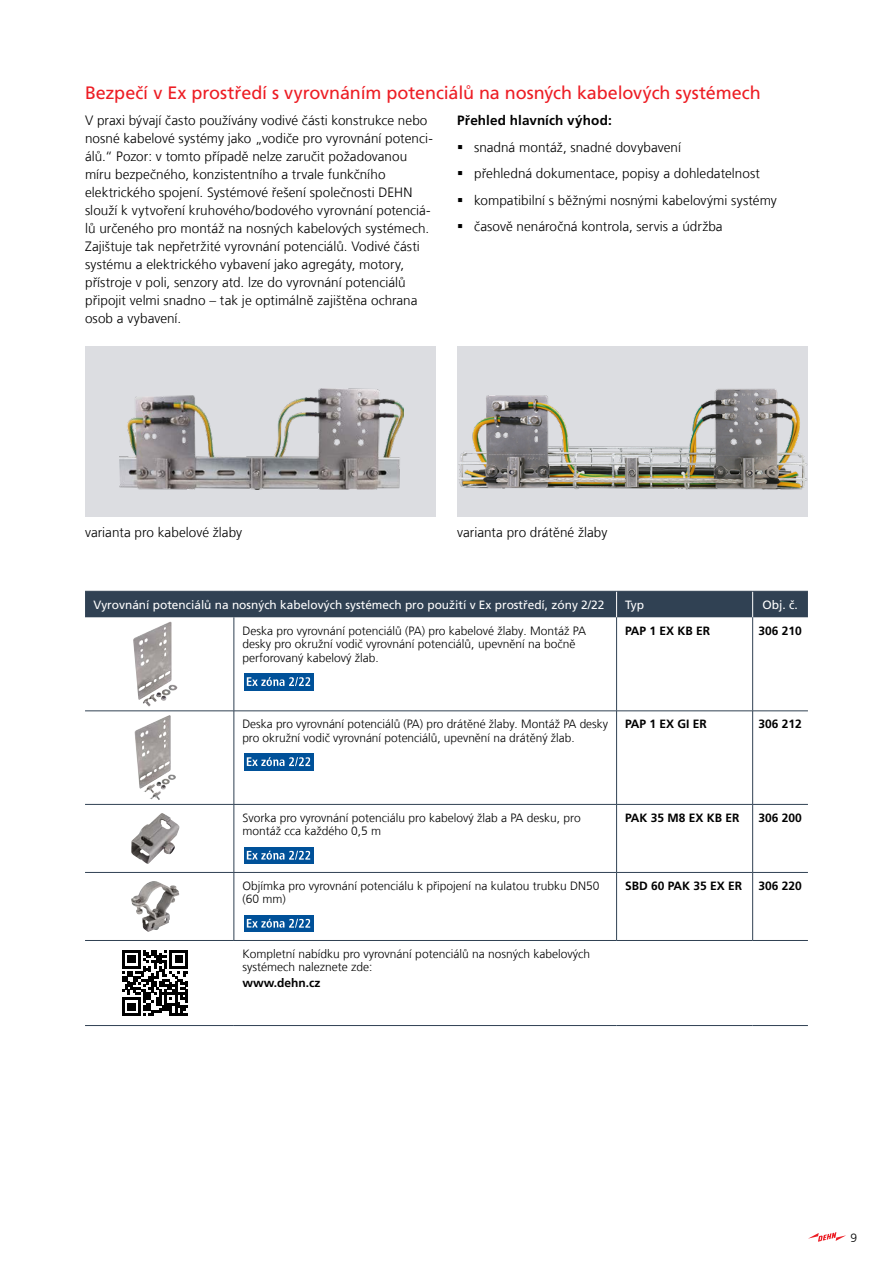
<style>
.page{position:relative;width:893px;height:1263px;background:#fff}
.page>*{position:absolute;margin:0;border:0;box-sizing:border-box;transform-origin:0 0}
.t1{font:18px "Frutiger LT Com";letter-spacing:-.01em;color:#ed1d24}
.t2{font:300 13.5px/18px "Frutiger LT Com";letter-spacing:.005em;color:#000}
.t3{font:700 13.5px "Frutiger LT Com";letter-spacing:.01em;color:#000}
.t4{font:300 12px/13.5px "Frutiger LT Com";color:#000}
.t5{font:12px "Frutiger LT Com";color:#fff}
.t6{font:700 12px "Frutiger LT Com";color:#000}
</style>
<div class="page">
<div style="left:85px;top:592px;width:723px;height:25px;background:#304153"></div>
<hr style="left:85px;top:591px;width:149px;height:1px;background:#304153">
<hr style="left:234px;top:591px;width:383px;height:1px;background:#304153">
<hr style="left:617px;top:591px;width:136px;height:1px;background:#304153">
<hr style="left:753px;top:591px;width:55px;height:1px;background:#304153">
<hr style="left:234px;top:617px;width:1px;height:94px;background:#304153">
<hr style="left:616px;top:617px;width:1px;height:94px;background:#304153">
<hr style="left:752px;top:617px;width:1px;height:94px;background:#304153">
<hr style="left:85px;top:711px;width:149px;height:1px;background:#304153">
<hr style="left:234px;top:711px;width:1px;height:93px;background:#304153">
<hr style="left:234px;top:804px;width:1px;height:68px;background:#304153">
<hr style="left:234px;top:873px;width:1px;height:67px;background:#304153">
<hr style="left:234px;top:711px;width:383px;height:1px;background:#304153">
<hr style="left:617px;top:711px;width:136px;height:1px;background:#304153">
<hr style="left:616px;top:711px;width:1px;height:93px;background:#304153">
<hr style="left:616px;top:804px;width:1px;height:68px;background:#304153">
<hr style="left:616px;top:873px;width:1px;height:67px;background:#304153">
<hr style="left:752px;top:711px;width:1px;height:93px;background:#304153">
<hr style="left:752px;top:804px;width:1px;height:68px;background:#304153">
<hr style="left:752px;top:873px;width:1px;height:67px;background:#304153">
<hr style="left:753px;top:711px;width:55px;height:1px;background:#304153">
<hr style="left:85px;top:804px;width:149px;height:1px;background:#304153">
<hr style="left:85px;top:872px;width:149px;height:1px;background:#304153">
<hr style="left:85px;top:940px;width:149px;height:1px;background:#304153">
<hr style="left:85px;top:1025px;width:149px;height:1px;background:#304153">
<hr style="left:234px;top:804px;width:383px;height:1px;background:#304153">
<hr style="left:617px;top:804px;width:136px;height:1px;background:#304153">
<hr style="left:234px;top:872px;width:383px;height:1px;background:#304153">
<hr style="left:617px;top:872px;width:136px;height:1px;background:#304153">
<hr style="left:234px;top:940px;width:383px;height:1px;background:#304153">
<hr style="left:617px;top:940px;width:136px;height:1px;background:#304153">
<hr style="left:234px;top:1025px;width:383px;height:1px;background:#304153">
<hr style="left:617px;top:1025px;width:136px;height:1px;background:#304153">
<hr style="left:753px;top:804px;width:55px;height:1px;background:#304153">
<hr style="left:753px;top:872px;width:55px;height:1px;background:#304153">
<hr style="left:753px;top:940px;width:55px;height:1px;background:#304153">
<hr style="left:753px;top:1025px;width:55px;height:1px;background:#304153">
<img style="left:133px;top:621px;width:39px;height:79px">
<div style="left:244px;top:674px;width:69px;height:16px;background:#005199"></div>
<svg style="left:246px;top:677px;width:65px;height:9px"></svg>
<img style="left:134px;top:715px;width:37px;height:74px">
<div style="left:244px;top:754px;width:69px;height:16px;background:#005199"></div>
<svg style="left:246px;top:757px;width:65px;height:9px"></svg>
<img style="left:131px;top:813px;width:49px;height:51px">
<div style="left:244px;top:847px;width:69px;height:17px;background:#005199"></div>
<svg style="left:246px;top:851px;width:65px;height:9px"></svg>
<img style="left:131px;top:881px;width:48px;height:51px">
<div style="left:244px;top:915px;width:69px;height:17px;background:#005199"></div>
<svg style="left:246px;top:919px;width:65px;height:9px"></svg>
<svg style="left:122px;top:950px;width:66px;height:66px"></svg>
<div style="left:85px;top:347px;width:351px;height:170px;background:#dcdde1"></div>
<img style="left:120px;top:389px;width:283px;height:100px">
<div style="left:457px;top:347px;width:351px;height:170px;background:#dcdde1"></div>
<img style="left:458px;top:389px;width:350px;height:101px">
<svg style="left:808px;top:1232px;width:38px;height:10px"></svg>
<h1 class="t1" style="left:85px;top:82px;width:677px">Bezpečí v Ex prostředí s vyrovnáním potenciálů na nosných kabelových systémech</h1>
<p class="t2" style="left:85px;top:111px;width:349px">V praxi bývají často používány vodivé části konstrukce nebo nosné kabelové systémy jako „vodiče pro vyrovnání potenci&shy;álů.“ Pozor: v tomto případě nelze zaručit požadovanou míru bezpečného, konzistentního a trvale funkčního elektrického spojení. Systémové řešení společnosti DEHN slouží k vytvoření kruhového/bodového vyrovnání potenciá&shy;lů určeného pro montáž na nosných kabelových systémech.<br>Zajištuje tak nepřetržité vyrovnání potenciálů. Vodivé části systému a elektrického vybavení jako agregáty, motory, přístroje v poli, senzory atd. lze do vyrovnání potenciálů připojit velmi snadno – tak je optimálně zajištěna ochrana osob a vybavení.</p>
<p class="t3" style="left:457px;top:112px;width:156px">Přehled hlavních výhod:</p>
<p class="t2" style="left:474px;top:134px;width:304px;line-height:26.5px">snadná montáž, snadné dovybavení<br>přehledná dokumentace, popisy a dohledatelnost kompatibilní s běžnými nosnými kabelovými systémy časově nenáročná kontrola, servis a údržba</p>
<p class="t2" style="left:85px;top:523px;width:159px">varianta pro kabelové žlaby</p>
<p class="t2" style="left:457px;top:523px;width:152px">varianta pro drátěné žlaby</p>
<p class="t5" style="left:94px;top:597px;width:512px">Vyrovnání potenciálů na nosných kabelových systémech pro použití v Ex prostředí, zóny 2/22</p>
<p class="t5" style="left:625px;top:597px;width:21px">Typ</p>
<p class="t5" style="left:763px;top:597px;width:37px">Obj. č.</p>
<p class="t4" style="left:242px;top:624px;width:345px">Deska pro vyrovnání potenciálů (PA) pro kabelové žlaby. Montáž PA desky pro okružní vodič vyrovnání potenciálů, upevnění na bočně perforovaný kabelový žlab.</p>
<p class="t6" style="left:625px;top:624px;width:87px">PAP 1 EX KB ER</p>
<p class="t6" style="left:759px;top:624px;width:45px">306 210</p>
<p class="t4" style="left:242px;top:717px;width:367px">Deska pro vyrovnání potenciálů (PA) pro drátěné žlaby. Montáž PA desky pro okružní vodič vyrovnání potenciálů, upevnění na drátěný žlab.</p>
<p class="t6" style="left:625px;top:717px;width:83px">PAP 1 EX GI ER</p>
<p class="t6" style="left:759px;top:717px;width:45px">306 212</p>
<p class="t4" style="left:242px;top:811px;width:340px">Svorka pro vyrovnání potenciálu pro kabelový žlab a PA desku, pro montáž cca každého 0,5 m</p>
<p class="t6" style="left:625px;top:811px;width:116px">PAK 35 M8 EX KB ER</p>
<p class="t6" style="left:759px;top:811px;width:45px">306 200</p>
<p class="t4" style="left:242px;top:879px;width:358px">Objímka pro vyrovnání potenciálu k připojení na kulatou trubku DN50 (60 mm)</p>
<p class="t6" style="left:625px;top:879px;width:119px">SBD 60 PAK 35 EX ER</p>
<p class="t6" style="left:759px;top:879px;width:45px">306 220</p>
<p class="t4" style="left:242px;top:947px;width:349px">Kompletní nabídku pro vyrovnání potenciálů na nosných kabelových systémech naleznete zde:</p>
<p class="t6" style="left:242px;top:976px;width:80px">www.dehn.cz</p>
<p class="t4" style="left:850px;top:1231px;width:8px">9</p>
</div>
